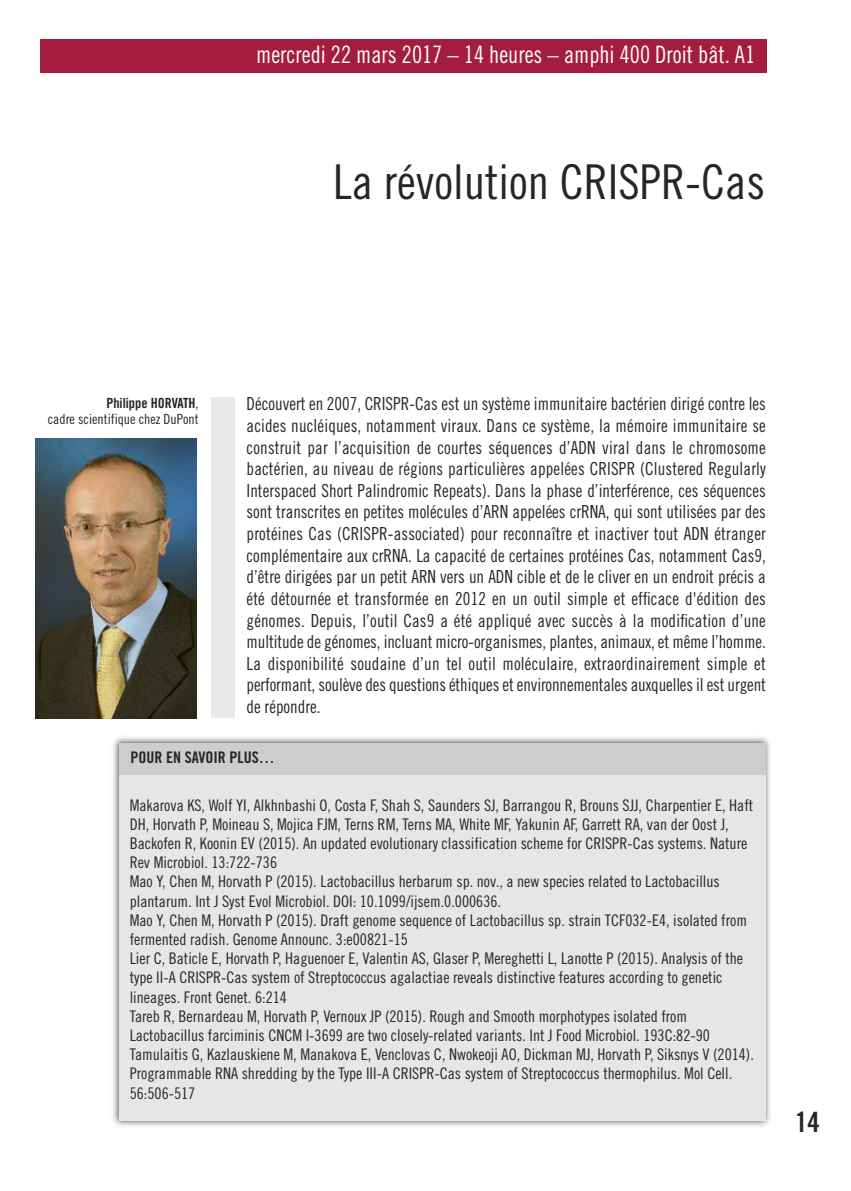
<style>
.page{position:relative;width:851px;height:1191px;background:#fff}
.page>*{position:absolute;margin:0;border:0;box-sizing:border-box;transform-origin:0 0}
.t1{font:48px "Trade Gothic Cond Eighteen";color:#272627}
.t2{font:28px "Trade Gothic Bold Cond Twenty";color:#272627}
.t3{font:24px "Trade Gothic Cond Eighteen";color:#fff;scale:.95 1}
.t4{font:18px/21.6px "Trade Gothic Cond Eighteen";letter-spacing:-.01em;color:#272627;text-align:justify;scale:.95 1}
.t5{font:16px/19.2px "Trade Gothic Cond Eighteen";color:#272627}
.t6{font:16px "Trade Gothic Bold Cond Twenty";color:#272627}
.t7{font:14px "Trade Gothic Cond Eighteen";color:#272627}
.t8{font:14px "Trade Gothic Bold Cond Twenty";color:#272627}
.s1{font-family:"Trade Gothic Cond Eighteen"}
</style>
<div class="page">
<div style="left:40px;top:40px;width:726px;height:33px;background:#a41d3f"></div>
<div style="left:211px;top:397px;width:24px;height:321px;background:#e9e9e9"></div>
<img style="left:35px;top:438px;width:161px;height:280px">
<img style="left:113px;top:737px;width:657px;height:390px">
<div style="left:120px;top:743px;width:645px;height:378px;background:#e7e6e6"></div>
<div style="left:119px;top:743px;width:646px;height:31px;background:#cecccc"></div>
<h3 class="t3" style="left:256px;top:45px;width:526px">mercredi 22 mars 2017 – 14 heures – amphi 400 Droit bât. A1</h3>
<h1 class="t1" style="left:333px;top:164px;width:433px">La révolution CRISPR-Cas</h1>
<p class="t8" style="left:106px;top:397px;width:94px">Philippe HORVATH<span class="s1">,</span></p>
<p class="t7" style="left:48px;top:414px;width:152px">cadre scientifique chez DuPont</p>
<p class="t4" style="left:246px;top:394px;width:548px">Découvert en 2007, CRISPR-Cas est un système immunitaire bactérien dirigé contre les acides nucléiques, notamment viraux. Dans ce système, la mémoire immunitaire se construit par l’acquisition de courtes séquences d’ADN viral dans le chromosome bactérien, au niveau de régions particulières appelées CRISPR (Clustered Regularly Interspaced Short Palindromic Repeats). Dans la phase d’interférence, ces séquences sont transcrites en petites molécules d’ARN appelées crRNA, qui sont utilisées par des protéines Cas (CRISPR-associated) pour reconnaître et inactiver tout ADN étranger complémentaire aux crRNA. La capacité de certaines protéines Cas, notamment Cas9, d’être dirigées par un petit ARN vers un ADN cible et de le cliver en un endroit précis a été détournée et transformée en 2012 en un outil simple et efficace d'édition des génomes. Depuis, l’outil Cas9 a été appliqué avec succès à la modification d’une multitude de génomes, incluant micro-organismes, plantes, animaux, et même l’homme.<br>La disponibilité soudaine d’un tel outil moléculaire, extraordinairement simple et performant, soulève des questions éthiques et environnementales auxquelles il est urgent de répondre.</p>
<p class="t6" style="left:130px;top:751px;width:146px">POUR EN SAVOIR PLUS…</p>
<p class="t5" style="left:130px;top:796px;width:625px">Makarova KS, Wolf YI, Alkhnbashi O, Costa F, Shah S, Saunders SJ, Barrangou R, Brouns SJJ, Charpentier E, Haft DH, Horvath P, Moineau S, Mojica FJM, Terns RM, Terns MA, White MF, Yakunin AF, Garrett RA, van der Oost J, Backofen R, Koonin EV (2015). An updated evolutionary classification scheme for CRISPR-Cas systems. Nature Rev Microbiol. 13:722-736<br>Mao Y, Chen M, Horvath P (2015). Lactobacillus herbarum sp. nov., a new species related to Lactobacillus plantarum. Int J Syst Evol Microbiol. DOI: 10.1099/ijsem.0.000636.<br>Mao Y, Chen M, Horvath P (2015). Draft genome sequence of Lactobacillus sp. strain TCF032-E4, isolated from fermented radish. Genome Announc. 3:e00821-15<br>Lier C, Baticle E, Horvath P, Haguenoer E, Valentin AS, Glaser P, Mereghetti L, Lanotte P (2015). Analysis of the type II-A CRISPR-Cas system of Streptococcus agalactiae reveals distinctive features according to genetic lineages. Front Genet. 6:214<br>Tareb R, Bernardeau M, Horvath P, Vernoux JP (2015). Rough and Smooth morphotypes isolated from Lactobacillus farciminis CNCM I-3699 are two closely-related variants. Int J Food Microbiol. 193C:82-90<br>Tamulaitis G, Kazlauskiene M, Manakova E, Venclovas C, Nwokeoji AO, Dickman MJ, Horvath P, Siksnys V (2014).<br>Programmable RNA shredding by the Type III-A CRISPR-Cas system of Streptococcus thermophilus. Mol Cell.<br>56:506-517</p>
<h2 class="t2" style="left:795px;top:1111px;width:26px">14</h2>
</div>
